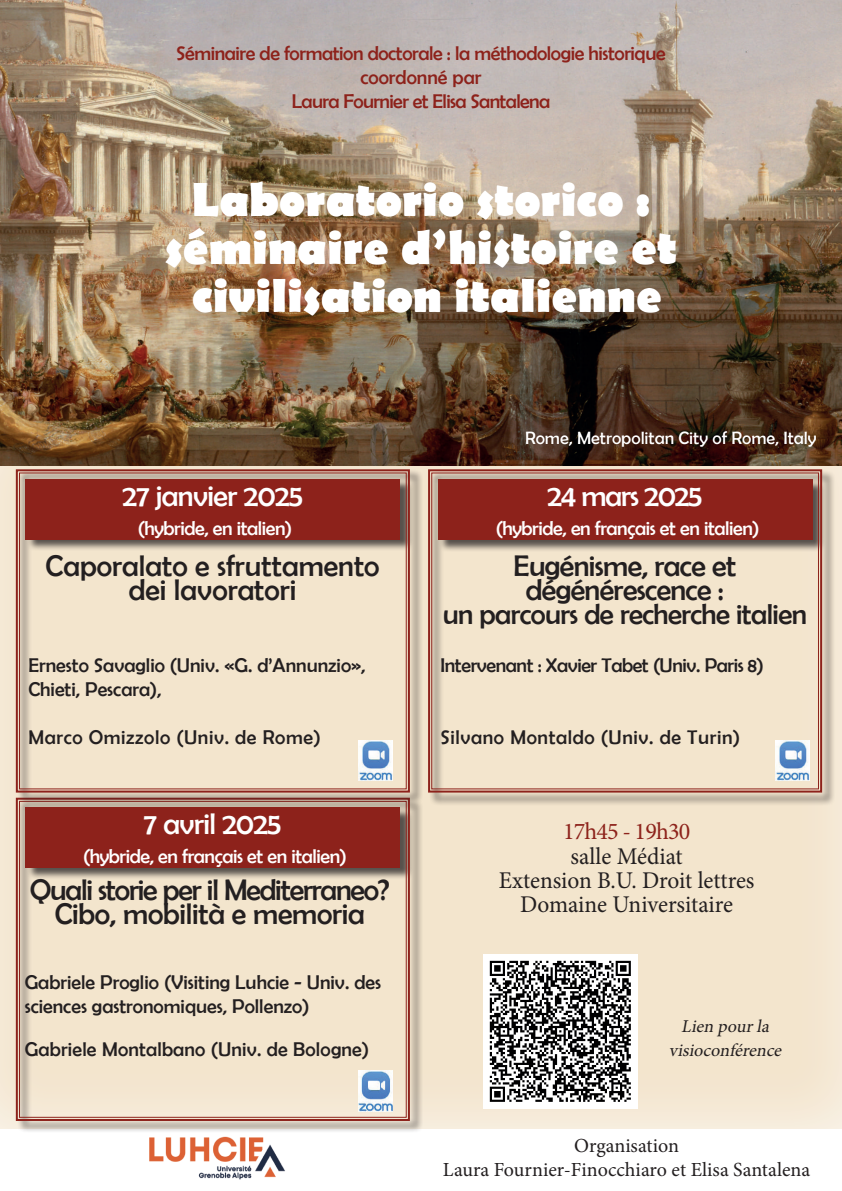
<style>
.page{position:relative;width:842px;height:1191px;background:#fff}
.page>*{position:absolute;margin:0;border:0;box-sizing:border-box;transform-origin:0 0}
.t1{font:700 48px/48px "Berlin Sans FB";color:#fff;text-align:center}
.t2{font:30px/24px "Berlin Sans FB";letter-spacing:-.04em;color:#231f20;text-align:center}
.t3{font:30px/24px "Berlin Sans FB";color:#231f20;text-align:center}
.t4{font:30px "Berlin Sans FB";letter-spacing:-.02em;color:#fff}
.t5{font:30px/24px "Berlin Sans FB";letter-spacing:-.02em;color:#231f20;text-align:center}
.t6{font:29px "Berlin Sans FB";letter-spacing:-.02em;color:#231f20}
.t7{font:24px/24px "Minion Pro";color:#231f20;text-align:center}
.t8{font:24px "Minion Pro";letter-spacing:-.035em;color:#8d231b}
.t9{font:20px/24px "Berlin Sans FB";color:#231f20}
.t10{font:20px/24px "Berlin Sans FB";letter-spacing:-.02em;color:#8d221b;text-align:center}
.t11{font:20px "Berlin Sans FB";letter-spacing:-.02em;color:#fff}
.t12{font:20px "Berlin Sans FB";letter-spacing:.03em;color:#231f20}
.t13{font:20px/24px "Minion Pro";color:#231f20;text-align:center}
.t14{font:20px "Berlin Sans FB";letter-spacing:-.02em;color:#231f20}
.t15{font:18px "Berlin Sans FB";color:#fff}
.t16{font:italic 18px/24px "Minion Pro";color:#231f20;text-align:center}
</style>
<div class="page">
<div style="left:0;top:427px;width:842px;height:701px;background:#f3e5cd"></div>
<div style="left:429px;top:470px;width:406px;height:335px;background:#231f20;opacity:.75"></div>
<svg style="left:428px;top:469px;width:395px;height:324px"></svg>
<div style="left:431px;top:472px;width:388px;height:317px;border:1px solid #8d221b"></div>
<img style="left:0;top:0;width:842px;height:465px">
<div style="left:153px;top:165px;width:583px;height:163px;background:#fff;opacity:.75"></div>
<img style="left:149px;top:1136px;width:136px;height:44px">
<div style="left:523px;top:423px;width:313px;height:29px;background:#fff;opacity:.75"></div>
<img style="left:775px;top:741px;width:34px;height:39px">
<div style="left:17px;top:798px;width:406px;height:335px;background:#231f20;opacity:.75"></div>
<svg style="left:15px;top:797px;width:396px;height:325px"></svg>
<img style="left:359px;top:1070px;width:34px;height:41px">
<img style="left:483px;top:954px;width:155px;height:154px">
<div style="left:17px;top:469px;width:406px;height:336px;background:#231f20;opacity:.75"></div>
<svg style="left:15px;top:469px;width:396px;height:324px"></svg>
<div style="left:19px;top:472px;width:388px;height:317px;border:1px solid #8d221b"></div>
<p class="t10" style="left:176px;top:41px;width:491px">Séminaire de formation doctorale : la méthodologie historique coordonné par<br>Laura Fournier et Elisa Santalena</p>
<h1 class="t1" style="left:165px;top:178px;width:514px">Laboratorio storico : séminaire d’histoire et civilisation italienne</h1>
<h2 class="t4" style="left:122px;top:479px;width:182px">27 janvier 2025</h2>
<p class="t11" style="left:138px;top:517px;width:156px">(hybride, en italien)</p>
<h2 class="t3" style="left:46px;top:554px;width:335px">Caporalato e sfruttamento dei lavoratori</h2>
<p class="t9" style="left:28px;top:653px;width:339px">Ernesto Savaglio (Univ. «G. d’Annunzio»,<br>Chieti, Pescara),</p>
<p class="t12" style="left:28px;top:726px;width:294px">Marco Omizzolo (Univ. de Rome)</p>
<h2 class="t4" style="left:144px;top:807px;width:139px">7 avril 2025</h2>
<p class="t11" style="left:83px;top:845px;width:265px">(hybride, en français et en italien)</p>
<h2 class="t2" style="left:30px;top:878px;width:362px">Quali storie per il Mediterraneo?<br>Cibo, mobilità e memoria</h2>
<p class="t9" style="left:25px;top:970px;width:358px">Gabriele Proglio (Visiting Luhcie - Univ. des sciences gastronomiques, Pollenzo)</p>
<p class="t9" style="left:25px;top:1037px;width:346px">Gabriele Montalbano (Univ. de Bologne)</p>
<p class="t15" style="left:525px;top:428px;width:293px">Rome, Metropolitan City of Rome, Italy</p>
<h2 class="t4" style="left:548px;top:479px;width:157px">24 mars 2025</h2>
<p class="t11" style="left:496px;top:517px;width:265px">(hybride, en français et en italien)</p>
<h2 class="t5" style="left:513px;top:554px;width:224px">Eugénisme, race et dégénérescence :</h2>
<h3 class="t6" style="left:443px;top:598px;width:366px">un parcours de recherche italien</h3>
<p class="t14" style="left:441px;top:654px;width:325px">Intervenant : Xavier Tabet (Univ. Paris 8)</p>
<p class="t12" style="left:441px;top:726px;width:301px">Silvano Montaldo (Univ. de Turin)</p>
<p class="t8" style="left:563px;top:815px;width:129px">17h45 - 19h30</p>
<p class="t7" style="left:499px;top:844px;width:257px">salle Médiat<br>Extension B.U. Droit lettres<br>Domaine Universitaire</p>
<p class="t16" style="left:669px;top:1014px;width:118px">Lien pourla visioconférence</p>
<p class="t13" style="left:443px;top:1134px;width:369px">Organisation<br>Laura Fournier-Finocchiaro et Elisa Santalena</p>
</div>
